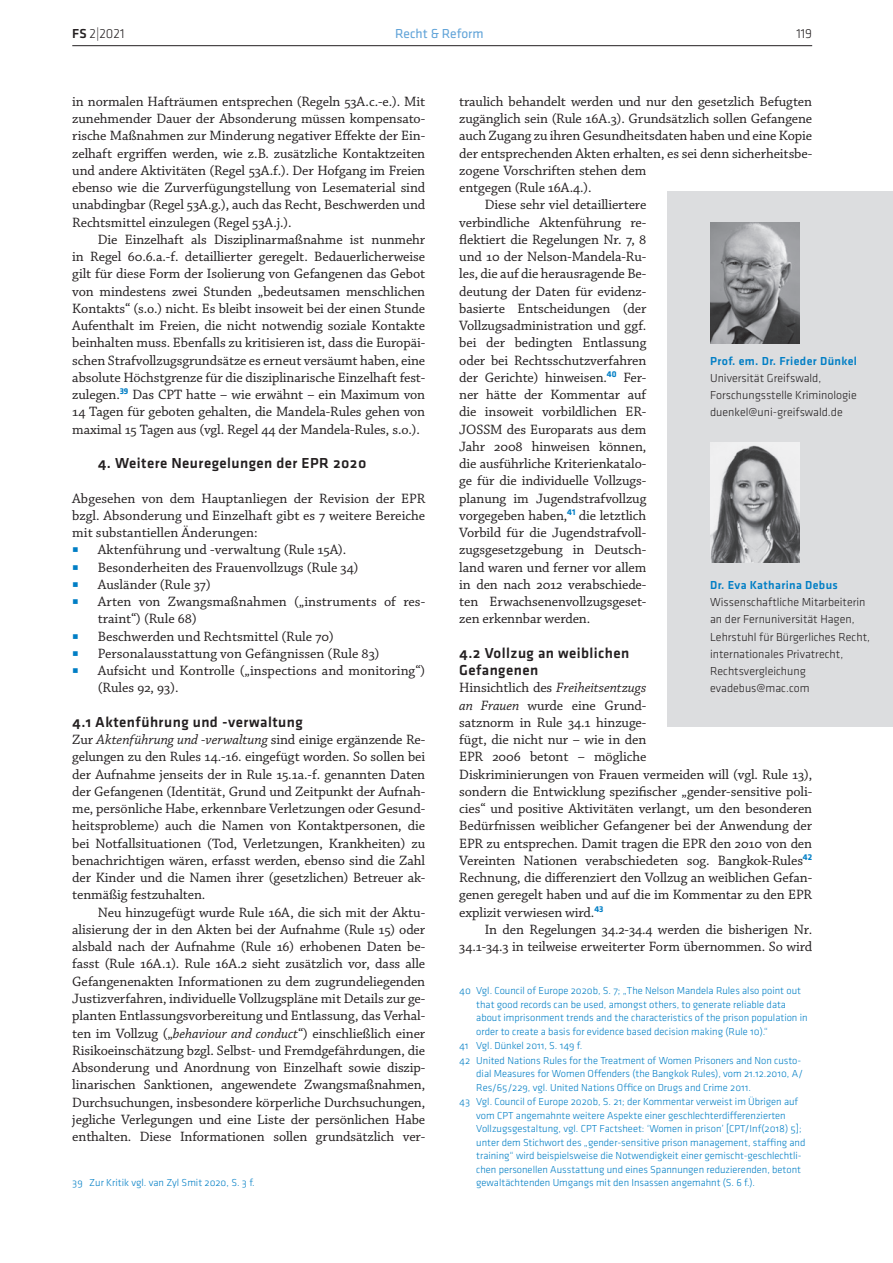
<style>
.page{position:relative;width:893px;height:1263px;background:#fff}
.page>*{position:absolute;margin:0;border:0;box-sizing:border-box;transform-origin:0 0}
.t1{font:500 15px/17.2px "Klavika";letter-spacing:.03em;color:#231f20}
.t2{font:14.25px/17.2px "Chaparral Pro";letter-spacing:-.01em;color:#231f20;text-align:justify}
.t3{font:13.5px "Klavika";color:#60a3d8}
.t4{font:300 13.5px "Klavika";color:#231f20}
.t5{font:300 12px/17.2px "Klavika";color:#231f20}
.t6{font:500 12px "Klavika";letter-spacing:.03em;color:#007ec5}
.t7{font:300 10.5px/13.5px "Klavika";color:#007ec5}
.s1{font-weight:500}
.s2{color:#007ec5}
.s3{font-style:italic}
</style>
<div class="page">
<hr style="left:72px;top:45px;width:740px;height:1px;background:#231f20">
<div style="left:668px;top:191px;width:225px;height:536px;background:#dcdddf"></div>
<img style="left:710px;top:223px;width:90px;height:120px">
<img style="left:710px;top:442px;width:90px;height:120px">
<p class="t4" style="left:72px;top:26px;width:54px"><span class="s1">FS</span> 2|2021</p>
<p class="t3" style="left:395px;top:26px;width:90px">Recht &amp; Reform</p>
<p class="t4" style="left:796px;top:26px;width:17px">119</p>
<p class="t2" style="left:72px;top:93px;width:354px">in normalen Hafträumen entsprechen (Regeln 53A.c.-e.). Mit zunehmender Dauer der Absonderung müssen kompensato&shy;rische Maßnahmen zur Minderung negativer Effekte der Ein&shy;zelhaft ergriffen werden, wie z.B. zusätzliche Kontaktzeiten und andere Aktivitäten (Regel 53A.f.). Der Hofgang im Freien ebenso wie die Zurverfügungstellung von Lesematerial sind unabdingbar (Regel 53A.g.), auch das Recht, Beschwerden und Rechtsmittel einzulegen (Regel 53A.j.).</p>
<p class="t2" style="left:72px;top:231px;width:354px;text-indent:26px">Die Einzelhaft als Disziplinarmaßnahme ist nunmehr in Regel 60.6.a.-f. detaillierter geregelt. Bedauerlicherweise gilt für diese Form der Isolierung von Gefangenen das Gebot von mindestens zwei Stunden „bedeutsamen menschlichen Kontakts“ (s.o.) nicht. Es bleibt insoweit bei der einen Stunde Aufenthalt im Freien, die nicht notwendig soziale Kontakte beinhalten muss. Ebenfalls zu kritisieren ist, dass die Europäi&shy;schen Strafvollzugsgrundsätze es erneut versäumt haben, eine absolute Höchstgrenze für die disziplinarische Einzelhaft fest&shy;zulegen.<sup>39</sup> Das CPT hatte – wie erwähnt – ein Maximum von 14 Tagen für geboten gehalten, die Mandela-Rules gehen von maximal 15 Tagen aus (vgl. Regel 44 der Mandela-Rules, s.o.).</p>
<p class="t1" style="left:98px;top:455px;width:270px">4. Weitere Neuregelungen der EPR 2020</p>
<p class="t2" style="left:72px;top:490px;width:354px">Abgesehen von dem Hauptanliegen der Revision der EPR bzgl. Absonderung und Einzelhaft gibt es 7 weitere Bereiche mit substantiellen Änderungen:</p>
<p class="t2" style="left:72px;top:542px;width:276px"><span class="s2">○</span> Aktenführung und -verwaltung (Rule 15A).</p>
<p class="t2" style="left:72px;top:559px;width:288px"><span class="s2">○</span> Besonderheiten des Frauenvollzugs (Rule 34)</p>
<p class="t2" style="left:72px;top:576px;width:140px"><span class="s2">○</span> Ausländer (Rule 37)</p>
<p class="t2" style="left:98px;top:593px;width:329px;text-indent:-26px"><span class="s2">○</span> Arten von Zwangsmaßnahmen („instruments of res&shy;traint“) (Rule 68)</p>
<p class="t2" style="left:72px;top:628px;width:263px"><span class="s2">○</span> Beschwerden und Rechtsmittel (Rule 70)</p>
<p class="t2" style="left:72px;top:645px;width:309px"><span class="s2">○</span> Personalausstattung von Gefängnissen (Rule 83)</p>
<p class="t2" style="left:98px;top:662px;width:329px;text-indent:-26px"><span class="s2">○</span> Aufsicht und Kontrolle („inspections and monitoring“) (Rules 92, 93).</p>
<p class="t1" style="left:72px;top:713px;width:232px">4.1 Aktenführung und -verwaltung</p>
<p class="t2" style="left:72px;top:731px;width:354px">Zur <span class="s3">Aktenführung und -verwaltung</span> sind einige ergänzende Re&shy;gelungen zu den Rules 14.-16. eingefügt worden. So sollen bei der Aufnahme jenseits der in Rule 15.1a.-f. genannten Daten der Gefangenen (Identität, Grund und Zeitpunkt der Aufnah&shy;me, persönliche Habe, erkennbare Verletzungen oder Gesund&shy;heitsprobleme) auch die Namen von Kontaktpersonen, die bei Notfallsituationen (Tod, Verletzungen, Krankheiten) zu benachrichtigen wären, erfasst werden, ebenso sind die Zahl der Kinder und die Namen ihrer (gesetzlichen) Betreuer ak&shy;tenmäßig festzuhalten.</p>
<p class="t2" style="left:72px;top:904px;width:354px;text-indent:26px">Neu hinzugefügt wurde Rule 16A, die sich mit der Aktu&shy;alisierung der in den Akten bei der Aufnahme (Rule 15) oder alsbald nach der Aufnahme (Rule 16) erhobenen Daten be&shy;fasst (Rule 16A.1). Rule 16A.2 sieht zusätzlich vor, dass alle Gefangenenakten Informationen zu dem zugrundeliegenden Justizverfahren, individuelle Vollzugspläne mit Details zur ge&shy;planten Entlassungsvorbereitung und Entlassung, das Verhal&shy;ten im Vollzug („<span class="s3">behaviour and conduct</span>“) einschließlich einer Risikoeinschätzung bzgl. Selbst- und Fremdgefährdungen, die Absonderung und Anordnung von Einzelhaft sowie diszip&shy;linarischen Sanktionen, angewendete Zwangsmaßnahmen, Durchsuchungen, insbesondere körperliche Durchsuchungen, jegliche Verlegungen und eine Liste der persönlichen Habe enthalten. Diese Informationen sollen grundsätzlich ver-</p>
<p class="t7" style="left:72px;top:1176px;width:184px">39 Zur Kritik vgl. van Zyl Smit 2020, S. 3 f.</p>
<p class="t2" style="left:459px;top:93px;width:354px">traulich behandelt werden und nur den gesetzlich Befugten</p>
<p class="t2" style="left:459px;top:110px;width:354px">zugänglich sein (Rule 16A.3). Grundsätzlich sollen Gefangene</p>
<p class="t2" style="left:459px;top:128px;width:354px">auch Zugang zu ihren Gesundheitsdaten haben und eine Kopie</p>
<p class="t2" style="left:459px;top:145px;width:354px">der entsprechenden Akten erhalten, es sei denn sicherheitsbe-</p>
<p class="t2" style="left:459px;top:162px;width:189px">zogene Vorschriften stehen dem</p>
<p class="t2" style="left:459px;top:179px;width:134px">entgegen (Rule 16A.4.).</p>
<p class="t2" style="left:485px;top:197px;width:163px">Diese sehr viel detailliertere</p>
<p class="t2" style="left:459px;top:214px;width:189px">verbindliche Aktenführung re-</p>
<p class="t2" style="left:459px;top:231px;width:189px">flektiert die Regelungen Nr. 7, 8</p>
<p class="t2" style="left:459px;top:248px;width:189px">und 10 der Nelson-Mandela-Ru-</p>
<p class="t2" style="left:459px;top:266px;width:189px">les, die auf die herausragende Be-</p>
<p class="t2" style="left:459px;top:283px;width:189px">deutung der Daten für evidenz-</p>
<p class="t2" style="left:459px;top:300px;width:189px">basierte Entscheidungen (der</p>
<p class="t2" style="left:459px;top:318px;width:189px">Vollzugsadministration und ggf.</p>
<p class="t2" style="left:459px;top:335px;width:189px">bei der bedingten Entlassung</p>
<p class="t2" style="left:459px;top:352px;width:189px">oder bei Rechtsschutzverfahren</p>
<p class="t2" style="left:459px;top:369px;width:189px">der Gerichte) hinweisen.<sup>40</sup> Fer-</p>
<p class="t2" style="left:459px;top:386px;width:189px">ner hätte der Kommentar auf</p>
<p class="t2" style="left:459px;top:404px;width:189px">die insoweit vorbildlichen ER-</p>
<p class="t2" style="left:459px;top:421px;width:189px">JOSSM des Europarats aus dem</p>
<p class="t2" style="left:459px;top:438px;width:189px">Jahr 2008 hinweisen können,</p>
<p class="t2" style="left:459px;top:455px;width:189px">die ausführliche Kriterienkatalo-</p>
<p class="t2" style="left:459px;top:473px;width:189px">ge für die individuelle Vollzugs-</p>
<p class="t2" style="left:459px;top:490px;width:189px">planung im Jugendstrafvollzug</p>
<p class="t2" style="left:459px;top:507px;width:189px">vorgegeben haben,<sup>41</sup> die letztlich</p>
<p class="t2" style="left:459px;top:524px;width:189px">Vorbild für die Jugendstrafvoll-</p>
<p class="t2" style="left:459px;top:542px;width:189px">zugsgesetzgebung in Deutsch-</p>
<p class="t2" style="left:459px;top:559px;width:189px">land waren und ferner vor allem</p>
<p class="t2" style="left:459px;top:576px;width:189px">in den nach 2012 verabschiede-</p>
<p class="t2" style="left:459px;top:593px;width:189px">ten Erwachsenenvollzugsgeset-</p>
<p class="t2" style="left:459px;top:611px;width:133px">zen erkennbar werden.</p>
<p class="t1" style="left:459px;top:644px;width:172px">4.2 Vollzug an weiblichen<br>Gefangenen</p>
<p class="t2" style="left:459px;top:680px;width:354px;text-align:left">Hinsichtlich des <span class="s3">Freiheitsentzugs<br>an Frauen</span> wurde eine Grund-<br>satznorm in Rule 34.1 hinzuge-<br>fügt, die nicht nur – wie in den<br>EPR 2006 betont – mögliche<br>Diskriminierungen von Frauen vermeiden will (vgl. Rule 13), sondern die Entwicklung spezifischer „gender-sensitive poli&shy;cies“ und positive Aktivitäten verlangt, um den besonderen Bedürfnissen weiblicher Gefangener bei der Anwendung der EPR zu entsprechen. Damit tragen die EPR den 2010 von den Vereinten Nationen verabschiedeten sog. Bangkok-Rules<sup>42<br></sup>Rechnung, die differenziert den Vollzug an weiblichen Gefan&shy;genen geregelt haben und auf die im Kommentar zu den EPR explizit verwiesen wird.<sup>43</sup></p>
<p class="t2" style="left:459px;top:921px;width:354px;text-align:right">In den Regelungen 34.2-34.4 werden die bisherigen Nr.<br>34.1-34.3 in teilweise erweiterter Form übernommen. So wird</p>
<p class="t7" style="left:476px;top:984px;width:333px;text-indent:-17px">40 Vgl. Council of Europe 2020b, S. 7; „The Nelson Mandela Rules also point out that good records can be used, amongst others, to generate reliable data about imprisonment trends and the characteristics of the prison population in order to create a basis for evidence based decision making (Rule 10).“</p>
<p class="t7" style="left:459px;top:1039px;width:344px;line-height:14.5px">41 Vgl. Dünkel 2011, S. 149 f.<br>42 United Nations Rules for the Treatment of Women Prisoners and Non custo-</p>
<p class="t7" style="left:476px;top:1067px;width:328px">dial Measures for Women Offenders (the Bangkok Rules), vom 21.12.2010, A/<br>Res/65/229, vgl. United Nations Office on Drugs and Crime 2011.</p>
<p class="t7" style="left:476px;top:1095px;width:331px;text-indent:-17px">43 Vgl. Council of Europe 2020b, S. 21; der Kommentar verweist im Übrigen auf vom CPT angemahnte weitere Aspekte einer geschlechterdifferenzierten Vollzugsgestaltung, vgl. CPT Factsheet: ‘Women in prison’ [CPT/Inf(2018) 5]; unter dem Stichwort des „gender-sensitive prison management, staffing and training“ wird beispielsweise die Notwendigkeit einer gemischt-geschlechtli&shy;chen personellen Ausstattung und eines Spannungen reduzierenden, betont gewaltächtenden Umgangs mit den Insassen angemahnt (S. 6 f.).</p>
<p class="t6" style="left:710px;top:354px;width:148px">Prof. em. Dr. Frieder Dünkel</p>
<p class="t5" style="left:710px;top:369px;width:148px">Universität Greifswald,<br>Forschungsstelle Kriminologie duenkel@uni-greifswald.de</p>
<p class="t6" style="left:710px;top:578px;width:129px">Dr. Eva Katharina Debus</p>
<p class="t5" style="left:710px;top:594px;width:162px">Wissenschaftliche Mitarbeiterin an der Fernuniversität Hagen,<br>Lehrstuhl für Bürgerliches Recht, internationales Privatrecht,<br>Rechtsvergleichung evadebus@mac.com</p>
</div>
